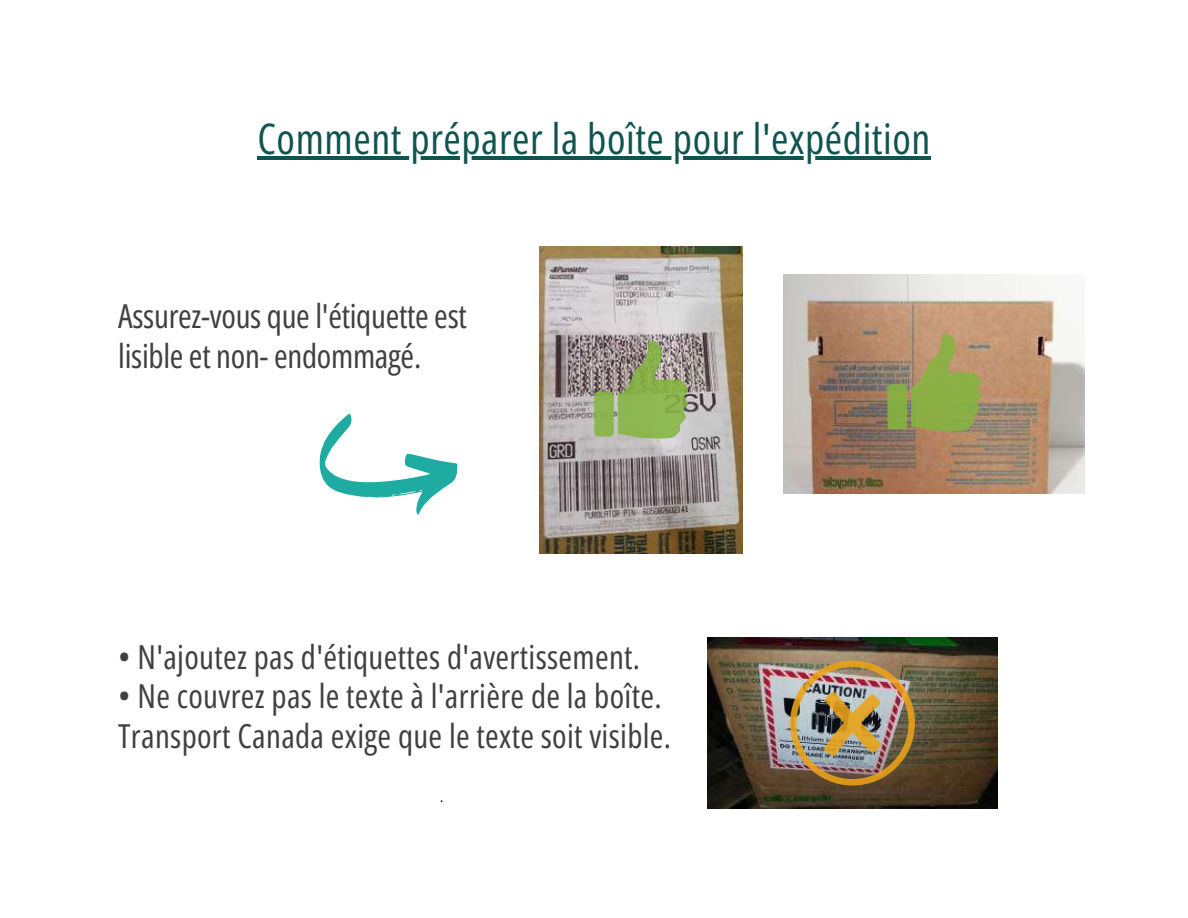
<style>
.page{position:relative;width:1188px;height:918px;background:#fff}
.page>*{position:absolute;margin:0;border:0;box-sizing:border-box;transform-origin:0 0}
.t1{font:42px "Open Sans Condensed";letter-spacing:.015em;color:#10544f}
.t2{font:33px/39.3px "Open Sans Condensed";letter-spacing:.01em;color:#404040}
.t3{font:33px/39.3px "Open Sans Condensed";letter-spacing:-.01em;color:#404040}
.t4{font:15px "Calibri";color:#000}
</style>
<div class="page">
<img style="left:783px;top:274px;width:302px;height:220px">
<img style="left:707px;top:638px;width:291px;height:171px">
<img style="left:539px;top:247px;width:204px;height:307px">
<svg style="left:618px;top:341px;width:70px;height:99px;background:#93a869"></svg>
<div style="left:594px;top:392px;width:20px;height:45px;background:#8db650;border-radius:4px"></div>
<svg style="left:319px;top:414px;width:139px;height:101px"></svg>
<hr style="left:257px;top:156px;width:674px;height:3px;background:#10544f">
<img style="left:790px;top:661px;width:125px;height:125px">
<svg style="left:911px;top:333px;width:70px;height:99px;background:#9da456"></svg>
<div style="left:888px;top:384px;width:19px;height:45px;background:#84ad44;border-radius:4px"></div>
<p class="t1" style="left:257px;top:109px;width:675px">Comment préparer la boîte pour l'expédition</p>
<p class="t3" style="left:118px;top:296px;width:350px">Assurez-vous que l'étiquette est lisible et non- endommagé.</p>
<p class="t2" style="left:118px;top:637px;width:523px">• N'ajoutez pas d'étiquettes d'avertissement.</p>
<p class="t2" style="left:118px;top:676px;width:554px">• Ne couvrez pas le texte à l'arrière de la boîte.<br>Transport Canada exige que le texte soit visible.</p>
<p class="t4" style="left:440px;top:791px;width:5px">.</p>
</div>
